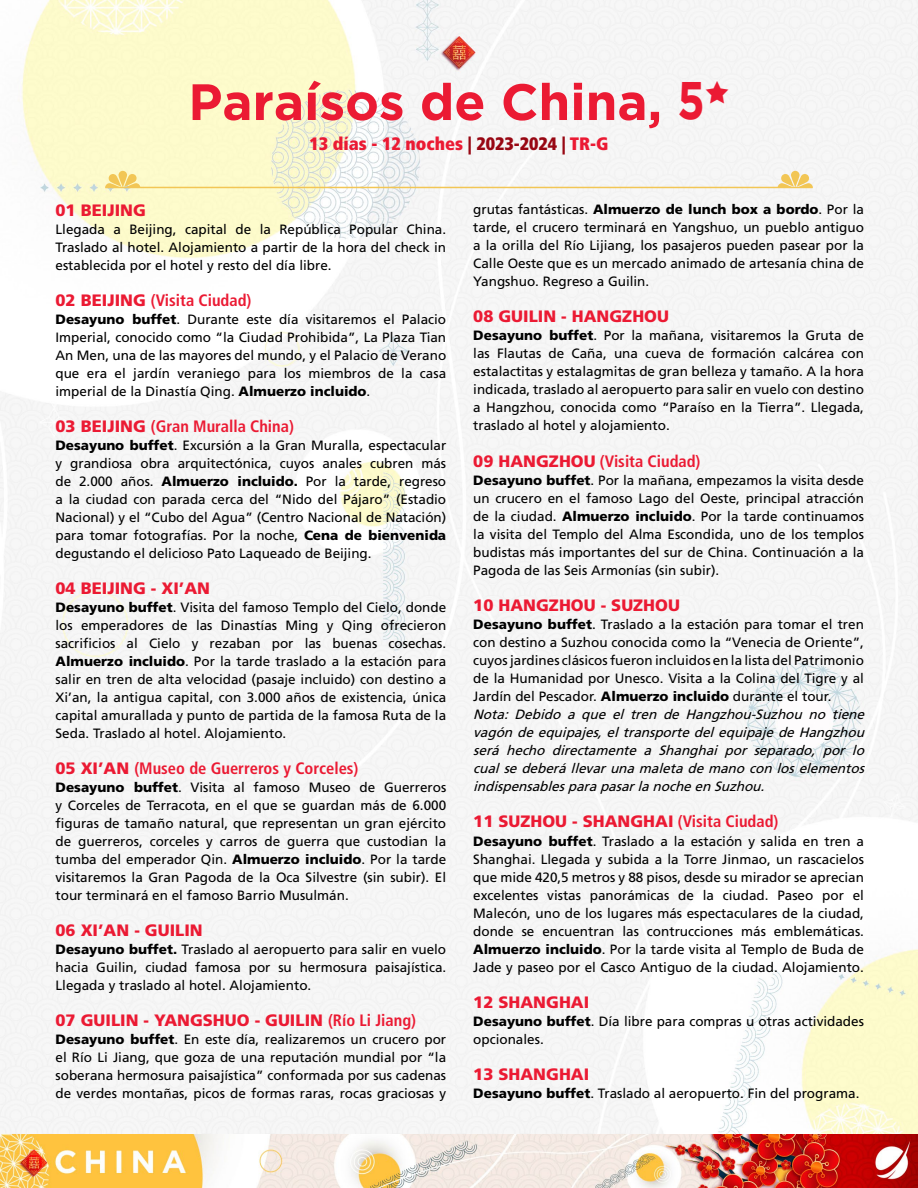
<style>
.page{position:relative;width:918px;height:1188px;background:#fff}
.page>*{position:absolute;margin:0;border:0;box-sizing:border-box;transform-origin:0 0}
.t1{font:700 51px "Gotham";color:#eb1a33}
.t2{font:22.5px "Star Things";color:#eb1a33}
.t3{font:900 condensed 18px "Frutiger";color:#eb1a33}
.t4{font:900 16.5px "Frutiger";color:#eb1a33}
.t5{font:700 condensed 16.5px "Frutiger";color:#eb1a33}
.t6{font:13.5px/18px "Frutiger";color:#000;text-align:justify}
.t7{font:italic 13.5px/18px "Frutiger";color:#000}
.s1{font-size:52.65px}
.s2{color:#980713}
.s3{font-weight:900;font-stretch:normal}
.s4{font-weight:900}
.s5{font-weight:700;font-stretch:condensed}
.s6{font-weight:900;font-style:normal}
.s7{font-style:normal}
</style>
<div class="page">
<img style="left:0;top:1181px;width:918px;height:7px">
<img style="left:0;top:0;width:918px;height:1181px">
<hr style="left:105px;top:187px;width:708px;height:1px;background:#f2c655">
<div style="left:791px;top:171px;width:9px;height:16px;background:#f2c655;border-radius:4px"></div>
<svg style="left:778px;top:174px;width:35px;height:13px"></svg>
<div style="left:119px;top:171px;width:8px;height:16px;background:#f2c655;border-radius:4px"></div>
<svg style="left:105px;top:174px;width:35px;height:13px"></svg>
<h1 class="t1" style="left:188px;top:72px;width:518px">Paraísos de China, <span class="s1">5</span></h1>
<h2 class="t2" style="left:705px;top:81px;width:26px">a</h2>
<h3 class="t3" style="left:309px;top:133px;width:301px">13 días - 12 noches <span class="s2">| 2023-2024 |</span> TR-G</h3>
<p class="t4" style="left:56px;top:201px;width:92px">01 BEIJING</p>
<p class="t6" style="left:56px;top:221px;width:392px">Llegada a Beijing, capital de la República Popular China.<br>Traslado al hotel. Alojamiento a partir de la hora del check in establecida por el hotel y resto del día libre.</p>
<p class="t5" style="left:56px;top:291px;width:197px"><span class="s3">02 BEIJING</span> (Visita Ciudad)</p>
<p class="t6" style="left:56px;top:311px;width:392px"><span class="s4">Desayuno buffet</span>. Durante este día visitaremos el Palacio Imperial, conocido como “la Ciudad Prohibida”, La Plaza Tian An Men, una de las mayores del mundo, y el Palacio de Verano que era el jardín veraniego para los miembros de la casa imperial de la Dinastía Qing. <span class="s4">Almuerzo incluido</span>.</p>
<p class="t5" style="left:56px;top:417px;width:240px"><span class="s3">03 BEIJING</span> (Gran Muralla China)</p>
<p class="t6" style="left:56px;top:437px;width:392px"><span class="s4">Desayuno buffet</span>. Excursión a la Gran Muralla, espectacular y grandiosa obra arquitectónica, cuyos anales cubren más de 2.000 años. <span class="s4">Almuerzo incluido.</span> Por la tarde, regreso a la ciudad con parada cerca del “Nido del Pájaro” (Estadio Nacional) y el “Cubo del Agua” (Centro Nacional de Natación) para tomar fotografías. Por la noche, <span class="s4">Cena de bienvenida </span>degustando el delicioso Pato Laqueado de Beijing.</p>
<p class="t4" style="left:56px;top:579px;width:156px">04 BEIJING - XI’AN</p>
<p class="t6" style="left:56px;top:599px;width:392px"><span class="s4">Desayuno buffet</span>. Visita del famoso Templo del Cielo, donde los emperadores de las Dinastías Ming y Qing ofrecieron sacrificios al Cielo y rezaban por las buenas cosechas.<br><span class="s4">Almuerzo incluido</span>. Por la tarde traslado a la estación para salir en tren de alta velocidad (pasaje incluido) con destino a Xi’an, la antigua capital, con 3.000 años de existencia, única capital amurallada y punto de partida de la famosa Ruta de la Seda. Traslado al hotel. Alojamiento.</p>
<p class="t5" style="left:56px;top:759px;width:305px"><span class="s3">05 XI’AN</span> (Museo de Guerreros y Corceles)</p>
<p class="t6" style="left:56px;top:779px;width:392px"><span class="s4">Desayuno buffet</span>. Visita al famoso Museo de Guerreros y Corceles de Terracota, en el que se guardan más de 6.000 figuras de tamaño natural, que representan un gran ejército de guerreros, corceles y carros de guerra que custodian la tumba del emperador Qin. <span class="s4">Almuerzo incluido</span>. Por la tarde visitaremos la Gran Pagoda de la Oca Silvestre (sin subir). El tour terminará en el famoso Barrio Musulmán.</p>
<p class="t4" style="left:56px;top:921px;width:149px">06 XI’AN - GUILIN</p>
<p class="t6" style="left:56px;top:941px;width:392px"><span class="s4">Desayuno buffet.</span> Traslado al aeropuerto para salir en vuelo hacia Guilin, ciudad famosa por su hermosura paisajística.<br>Llegada y traslado al hotel. Alojamiento.</p>
<p class="t4" style="left:56px;top:1011px;width:362px">07 GUILIN - YANGSHUO - GUILIN <span class="s5">(Río Li Jiang)</span></p>
<p class="t6" style="left:56px;top:1031px;width:392px"><span class="s4">Desayuno buffet</span>. En este día, realizaremos un crucero por el Río Li Jiang, que goza de una reputación mundial por “la soberana hermosura paisajística” conformada por sus cadenas de verdes montañas, picos de formas raras, rocas graciosas y</p>
<p class="t6" style="left:473px;top:200px;width:392px">grutas fantásticas. <span class="s4">Almuerzo de lunch box a bordo</span>. Por la tarde, el crucero terminará en Yangshuo, un pueblo antiguo a la orilla del Río Lijiang, los pasajeros pueden pasear por la Calle Oeste que es un mercado animado de artesanía china de Yangshuo. Regreso a Guilin.</p>
<p class="t4" style="left:473px;top:306px;width:197px">08 GUILIN - HANGZHOU</p>
<p class="t6" style="left:473px;top:326px;width:392px"><span class="s4">Desayuno buffet</span>. Por la mañana, visitaremos la Gruta de las Flautas de Caña, una cueva de formación calcárea con estalactitas y estalagmitas de gran belleza y tamaño. A la hora indicada, traslado al aeropuerto para salir en vuelo con destino a Hangzhou, conocida como “Paraíso en la Tierra”. Llegada, traslado al hotel y alojamiento.</p>
<p class="t5" style="left:473px;top:451px;width:229px"><span class="s3">09 HANGZHOU</span> (Visita Ciudad)</p>
<p class="t6" style="left:473px;top:471px;width:392px"><span class="s4">Desayuno buffet</span>. Por la mañana, empezamos la visita desde un crucero en el famoso Lago del Oeste, principal atracción de la ciudad. <span class="s4">Almuerzo incluido</span>. Por la tarde continuamos la visita del Templo del Alma Escondida, uno de los templos budistas más importantes del sur de China. Continuación a la Pagoda de las Seis Armonías (sin subir).</p>
<p class="t4" style="left:473px;top:595px;width:208px">10 HANGZHOU - SUZHOU</p>
<p class="t7" style="left:473px;top:615px;width:396px"><span class="s6">Desayuno buffet</span><span class="s7">. Traslado a la estación para tomar el tren con destino a Suzhou conocida como la “Venecia de Oriente”, cuyos jardines clásicos fueron incluidos en la lista del Patrimonio de la Humanidad por Unesco. Visita a la Colina del Tigre y al Jardín del Pescador.</span> <span class="s6">Almuerzo incluido</span> <span class="s7">durante el tour.<br></span>Nota: Debido a que el tren de Hangzhou-Suzhou no tiene vagón deequipajes,eltransportedelequipajedeHangzhou será hecho directamente a Shanghai por separado, por lo cualsedeberállevarunamaletademano con loselementos indispensablesparapasarlanocheen Suzhou.</p>
<p class="t4" style="left:473px;top:812px;width:307px">11 SUZHOU - SHANGHAI <span class="s5">(Visita Ciudad)</span></p>
<p class="t6" style="left:473px;top:832px;width:392px"><span class="s4">Desayuno buffet</span>. Traslado a la estación y salida en tren a Shanghai. Llegada y subida a la Torre Jinmao, un rascacielos que mide 420,5 metros y 88 pisos, desde su mirador se aprecian excelentes vistas panorámicas de la ciudad. Paseo por el Malecón, uno de los lugares más espectaculares de la ciudad, donde se encuentran las contrucciones más emblemáticas.<br><span class="s4">Almuerzo incluido</span>. Por la tarde visita al Templo de Buda de Jade y paseo por el Casco Antiguo de la ciudad. Alojamiento.</p>
<p class="t4" style="left:473px;top:993px;width:118px">12 SHANGHAI</p>
<p class="t6" style="left:473px;top:1012px;width:392px"><span class="s4">Desayuno buffet</span>. Día libre para compras u otras actividades opcionales.</p>
<p class="t4" style="left:473px;top:1065px;width:118px">13 SHANGHAI</p>
<p class="t6" style="left:473px;top:1084px;width:388px"><span class="s4">Desayuno buffet</span>. Traslado al aeropuerto. Fin del programa.</p>
</div>
